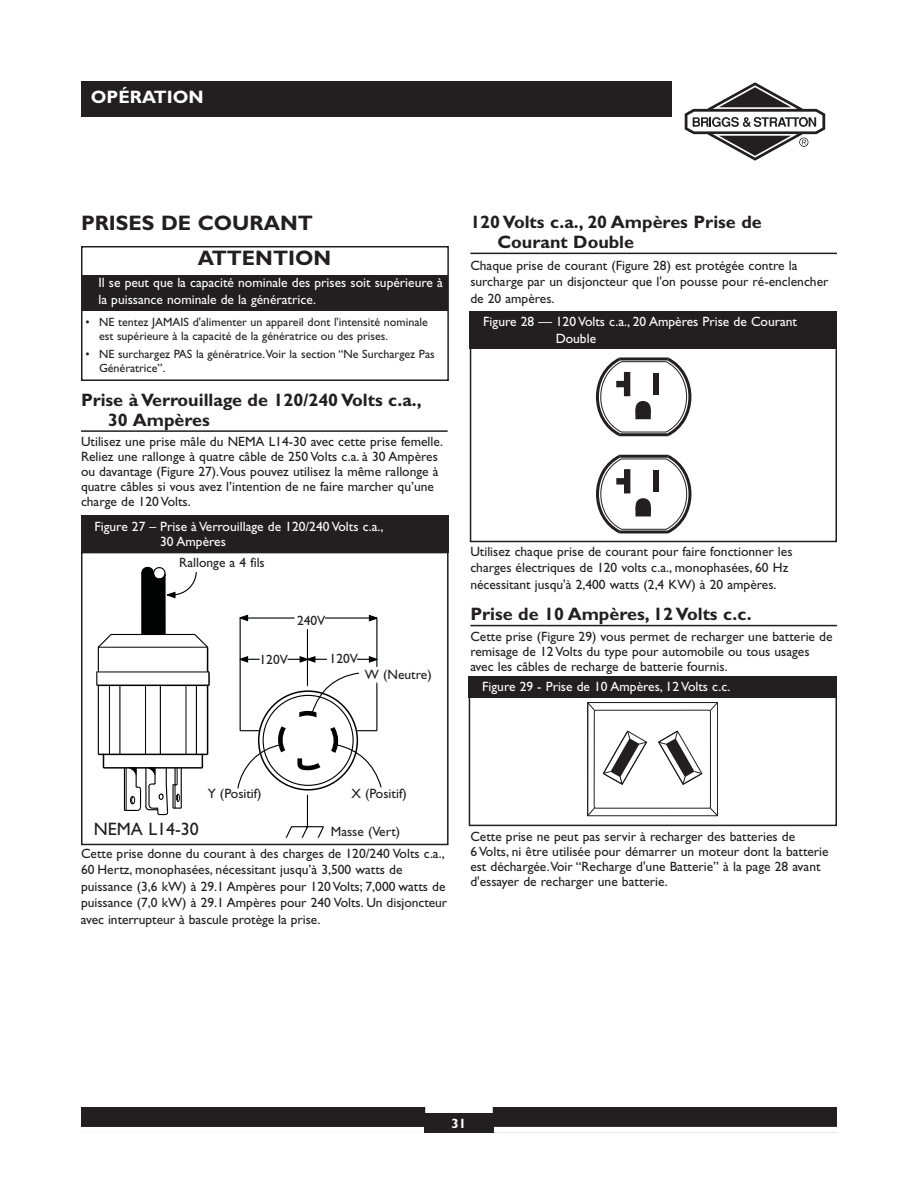
<style>
.page{position:relative;width:918px;height:1188px;background:#fff}
.page>*{position:absolute;margin:0;border:0;box-sizing:border-box;transform-origin:0 0}
.t1{font:700 21px "Gill Sans";color:#231f20}
.t2{font:700 18px/19.5px "Gill Sans";color:#231f20}
.t3{font:18px "Gill Sans";color:#231f20}
.t4{font:700 18px "Gill Sans";color:#fff}
.t5{font:13.5px/15px "Gill Sans";color:#231f20}
.t6{font:13.5px/16.5px "Gill Sans";color:#fff}
.t7{font:700 13.5px "Gill Sans";color:#fff}
.t8{font:12px/14.4px "Gill Sans";color:#231f20}
</style>
<div class="page">
<div style="left:81px;top:1107px;width:756px;height:26px;background:#231f20"></div>
<div style="left:425px;top:1107px;width:68px;height:6px;background:#fff"></div>
<div style="left:494px;top:1127px;width:343px;height:6px;background:#fff"></div>
<div style="left:81px;top:1127px;width:343px;height:6px;background:#fff"></div>
<div style="left:81px;top:81px;width:592px;height:36px;background:#231f20"></div>
<svg style="left:685px;top:82px;width:140px;height:79px"></svg>
<hr style="left:81px;top:430px;width:367px;height:2px;background:#231f20">
<hr style="left:470px;top:253px;width:367px;height:1px;background:#231f20">
<hr style="left:470px;top:625px;width:367px;height:1px;background:#231f20">
<div style="left:81px;top:246px;width:368px;height:135px;border:2px solid #231f20"></div>
<div style="left:82px;top:275px;width:366px;height:35px;background:#231f20"></div>
<svg style="left:96px;top:567px;width:287px;height:279px"></svg>
<div style="left:81px;top:552px;width:368px;height:293px;border:2px solid #231f20"></div>
<div style="left:81px;top:515px;width:368px;height:37px;background:#231f20"></div>
<svg style="left:595px;top:357px;width:97px;height:79px"></svg>
<svg style="left:596px;top:455px;width:96px;height:78px"></svg>
<div style="left:470px;top:346px;width:367px;height:196px;border:2px solid #231f20"></div>
<div style="left:470px;top:311px;width:367px;height:38px;background:#231f20"></div>
<svg style="left:587px;top:702px;width:131px;height:114px"></svg>
<div style="left:469px;top:694px;width:368px;height:132px;border:2px solid #231f20"></div>
<div style="left:469px;top:676px;width:368px;height:22px;background:#231f20"></div>
<h2 class="t4" style="left:91px;top:91px;width:114px">OPÉRATION</h2>
<h1 class="t1" style="left:81px;top:216px;width:233px">PRISES DE COURANT</h1>
<h1 class="t1" style="left:198px;top:250px;width:135px">ATTENTION</h1>
<p class="t6" style="left:98px;top:276px;width:346px">Il se peut que la capacité nominale des prises soit supérieure à la puissance nominale de la génératrice.</p>
<p class="t8" style="left:99px;top:316px;width:330px;text-indent:-14px">• NE tentez JAMAIS d'alimenter un appareil dont l'intensité nominale est supérieure à la capacité de la génératrice ou des prises.</p>
<p class="t8" style="left:99px;top:348px;width:337px;text-indent:-14px">• NE surchargez PAS la génératrice.Voir la section “Ne Surchargez Pas<br>Génératrice”.</p>
<h2 class="t2" style="left:108px;top:392px;width:315px;text-indent:-27px">Prise à Verrouillage de 120/240 Volts c.a.,<br>30 Ampères</h2>
<p class="t5" style="left:81px;top:436px;width:364px">Utilisez une prise mâle du NEMA L14-30 avec cette prise femelle.<br>Reliez une rallonge à quatre câble de 250 Volts c.a. à 30 Ampères ou davantage (Figure 27).Vous pouvez utilisez la même rallonge à quatre câbles si vous avez l’intention de ne faire marcher qu’une charge de 120 Volts.</p>
<p class="t6" style="left:160px;top:520px;width:225px;line-height:15px;text-indent:-66px">Figure 27 – Prise à Verrouillage de 120/240 Volts c.a.,<br>30 Ampères</p>
<p class="t5" style="left:179px;top:556px;width:87px">Rallonge a 4 fils</p>
<p class="t5" style="left:297px;top:614px;width:30px">240V</p>
<p class="t5" style="left:260px;top:654px;width:30px">120V</p>
<p class="t5" style="left:330px;top:653px;width:30px">120V</p>
<p class="t5" style="left:365px;top:669px;width:68px">W (Neutre)</p>
<h2 class="t2" style="left:497px;top:214px;width:266px;text-indent:-27px">120 Volts c.a., 20 Ampères Prise de<br>Courant Double</h2>
<p class="t5" style="left:470px;top:258px;width:360px;line-height:16.5px">Chaque prise de courant (Figure 28) est protégée contre la surcharge par un disjoncteur que l'on pousse pour ré-enclencher de 20 ampères.</p>
<p class="t6" style="left:556px;top:315px;width:243px;text-indent:-72px">Figure 28 — 120 Volts c.a., 20 Ampères Prise de Courant<br>Double</p>
<p class="t5" style="left:470px;top:544px;width:324px;line-height:16.5px">Utilisez chaque prise de courant pour faire fonctionner les charges électriques de 120 volts c.a., monophasées, 60 Hz nécessitant jusqu'à 2,400 watts (2,4 KW) à 20 ampères.</p>
<h2 class="t2" style="left:470px;top:606px;width:283px">Prise de 10 Ampères, 12 Volts c.c.</h2>
<p class="t5" style="left:470px;top:630px;width:364px">Cette prise (Figure 29) vous permet de recharger une batterie de remisage de 12 Volts du type pour automobile ou tous usages avec les câbles de recharge de batterie fournis.</p>
<p class="t6" style="left:482px;top:680px;width:250px">Figure 29 - Prise de 10 Ampères, 12 Volts c.c.</p>
<p class="t5" style="left:208px;top:787px;width:55px">Y (Positif)</p>
<p class="t5" style="left:351px;top:788px;width:57px">X (Positif)</p>
<h2 class="t3" style="left:94px;top:822px;width:107px">NEMA L14-30</h2>
<p class="t5" style="left:331px;top:825px;width:71px">Masse (Vert)</p>
<p class="t5" style="left:81px;top:847px;width:368px;line-height:16.5px">Cette prise donne du courant à des charges de 120/240 Volts c.a., 60 Hertz, monophasées, nécessitant jusqu’à 3,500 watts de puissance (3,6 kW) à 29.1 Ampères pour 120 Volts; 7,000 watts de puissance (7,0 kW) à 29.1 Ampères pour 240 Volts. Un disjoncteur avec interrupteur à bascule protège la prise.</p>
<p class="t5" style="left:470px;top:830px;width:360px">Cette prise ne peut pas servir à recharger des batteries de<br>6 Volts, ni être utilisée pour démarrer un moteur dont la batterie est déchargée.Voir “Recharge d'une Batterie” à la page 28 avant d'essayer de recharger une batterie.</p>
<p class="t7" style="left:452px;top:1119px;width:16px">31</p>
</div>
